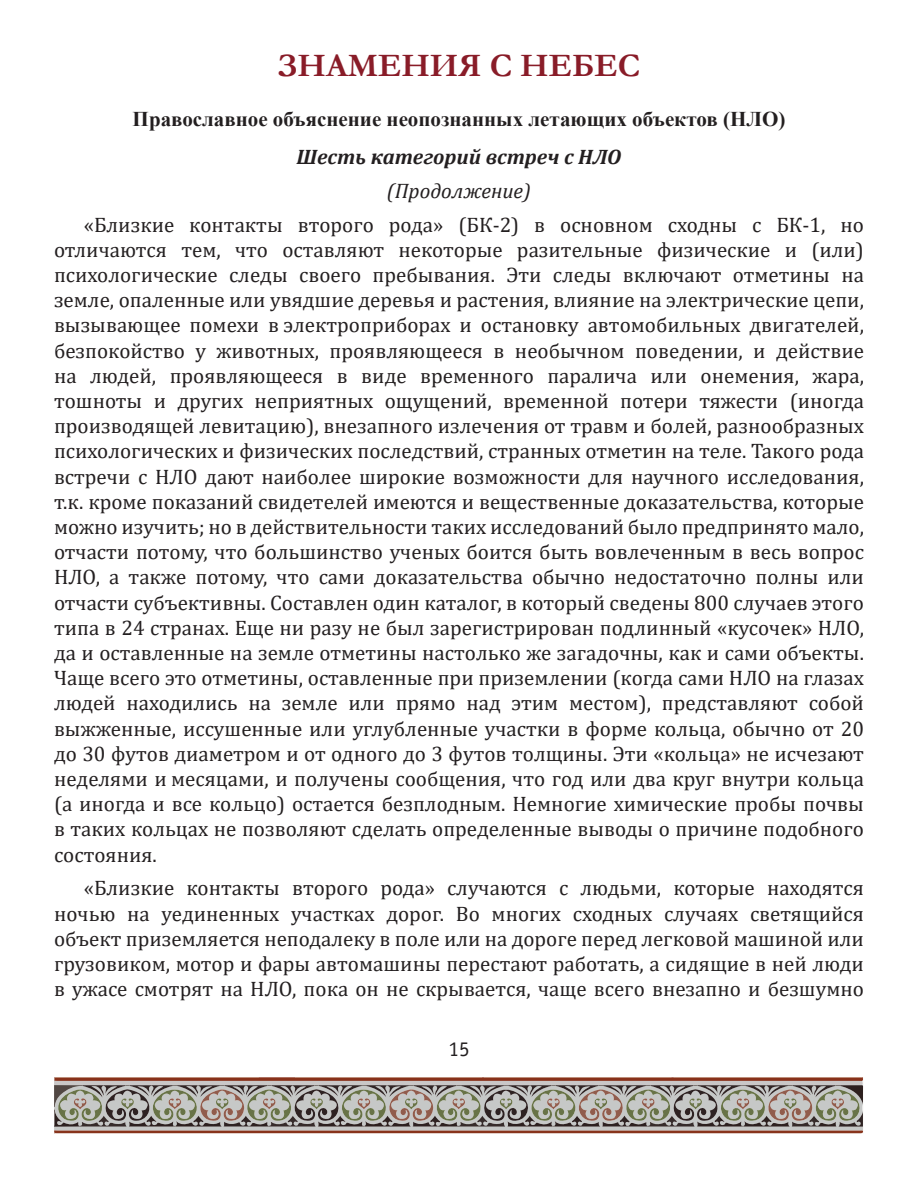
<style>
.page{position:relative;width:918px;height:1188px;background:#fff}
.page>*{position:absolute;margin:0;border:0;box-sizing:border-box;transform-origin:0 0}
.Заголовок{font:700 33px "Garamond";color:#891c28}
.t1{font:21px/25.2px "Cambria";color:#231f20;text-align:justify}
.Жирный_по_центру{font:700 21px "Times New Roman";color:#231f20}
.По_центру{font:italic 700 21px "Cambria";color:#231f20}
.По_центру-2{font:italic 21px "Cambria";color:#231f20}
.t2{font:21px "Officina Sans C";color:#231f20}
</style>
<div class="page">
<svg style="left:54px;top:1077px;width:810px;height:57px;background:#a2968e"></svg>
<p class="Заголовок" style="left:278px;top:43px;width:364px">ЗНАМЕНИЯ С НЕБЕС</p>
<p class="Жирный_по_центру" style="left:133px;top:104px;width:654px">Православное объяснение неопознанных летающих объектов (НЛО)</p>
<p class="По_центру" style="left:297px;top:142px;width:326px">Шесть категорий встреч с НЛО</p>
<p class="По_центру-2" style="left:387px;top:176px;width:146px">(Продолжение)</p>
<p class="t1" style="left:54px;top:212px;width:812px;text-indent:30px">«Близкие контакты второго рода» (БК-2) в основном сходны с БК-1, но отличаются тем, что оставляют некоторые разительные физические и (или) психологические следы своего пребывания. Эти следы включают отметины на земле, опаленные или увядшие деревья и растения, влияние на электрические цепи, вызывающее помехи в электроприборах и остановку автомобильных двигателей, безпокойство у животных, проявляющееся в необычном поведении, и действие на людей, проявляющееся в виде временного паралича или онемения, жара, тошноты и других неприятных ощущений, временной потери тяжести (иногда производящей левитацию), внезапного излечения от травм и болей, разнообразных психологических и физических последствий, странных отметин на теле. Такого рода встречи с НЛО дают наиболее широкие возможности для научного исследования, т.к. кроме показаний свидетелей имеются и вещественные доказательства, которые можно изучить; но в действительности таких исследований было предпринято мало, отчасти потому, что большинство ученых боится быть вовлеченным в весь вопрос НЛО, а также потому, что сами доказательства обычно недостаточно полны или отчасти субъективны. Составлен один каталог, в который сведены 800 случаев этого типа в 24 странах. Еще ни разу не был зарегистрирован подлинный «кусочек» НЛО, да и оставленные на земле отметины настолько же загадочны, как и сами объекты.<br>Чаще всего это отметины, оставленные при приземлении (когда сами НЛО на глазах людей находились на земле или прямо над этим местом), представляют собой выжженные, иссушенные или углубленные участки в форме кольца, обычно от 20 до 30 футов диаметром и от одного до 3 футов толщины. Эти «кольца» не исчезают неделями и месяцами, и получены сообщения, что год или два круг внутри кольца (а иногда и все кольцо) остается безплодным. Немногие химические пробы почвы в таких кольцах не позволяют сделать определенные выводы о причине подобного состояния.</p>
<p class="t1" style="left:54px;top:876px;width:812px;text-indent:30px">«Близкие контакты второго рода» случаются с людьми, которые находятся ночью на уединенных участках дорог. Во многих сходных случаях светящийся объект приземляется неподалеку в поле или на дороге перед легковой машиной или грузовиком, мотор и фары автомашины перестают работать, а сидящие в ней люди в ужасе смотрят на НЛО, пока он не скрывается, чаще всего внезапно и безшумно</p>
<p class="t2" style="left:448px;top:1037px;width:22px">15</p>
</div>
